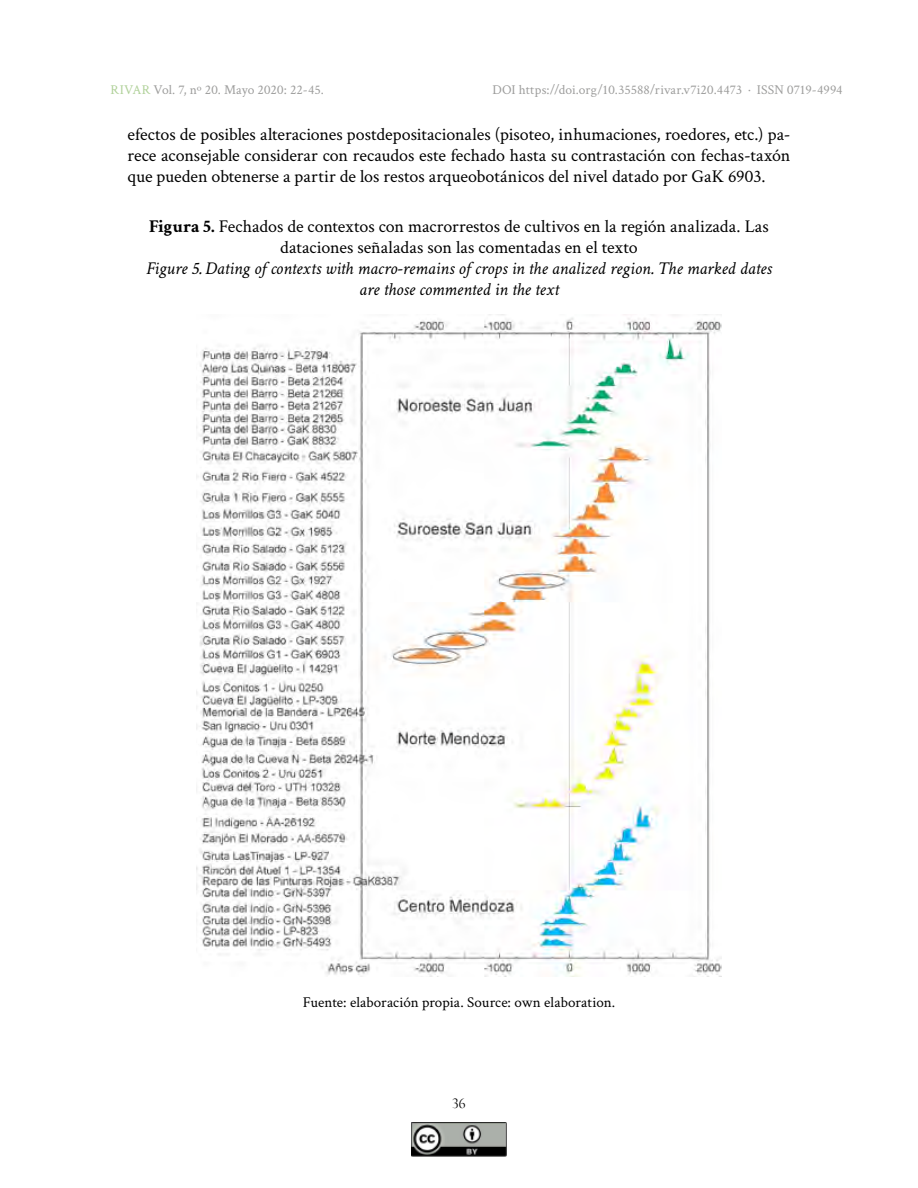
<style>
.page{position:relative;width:918px;height:1188px;background:#fff}
.page>*{position:absolute;margin:0;border:0;box-sizing:border-box;transform-origin:0 0}
.t1{font:18px/21px "Crimson Text";color:#000;text-align:justify}
.t2{font:italic 18px/21px "Crimson Text";letter-spacing:-.005em;color:#000;text-align:center}
.t3{font:15px "Crimson Text";letter-spacing:.005em;color:#000}
.t4{font:15px "Cormorant Infant";color:#000}
.t5{font:13.5px "Crimson Text";letter-spacing:.005em;color:#9d9d9c}
.s1{color:#b0d199}
.s2{font-weight:700}
</style>
<div class="page">
<img style="left:412px;top:1123px;width:94px;height:33px">
<img style="left:196px;top:317px;width:526px;height:659px">
<p class="t5" style="left:110px;top:81px;width:215px"><span class="s1">RIVAR</span> Vol. 7, nº 20. Mayo 2020: 22-45.</p>
<p class="t5" style="left:492px;top:81px;width:352px">DOI https://doi.org/10.35588/rivar.v7i20.4473 · ISSN 0719-4994</p>
<p class="t1" style="left:128px;top:123px;width:664px">efectos de posibles alteraciones postdepositacionales (pisoteo, inhumaciones, roedores, etc.) pa&shy;rece aconsejable considerar con recaudos este fechado hasta su contrastación con fechas-taxón que pueden obtenerse a partir de los restos arqueobotánicos del nivel datado por GaK 6903.</p>
<p class="t1" style="left:149px;top:214px;width:621px;line-height:21.6px;text-align:center"><span class="s2">Figura 5.</span> Fechados de contextos con macrorrestos de cultivos en la región analizada. Las dataciones señaladas son las comentadas en el texto</p>
<p class="t2" style="left:146px;top:258px;width:627px">Figure 5. Dating of contexts with macro-remains of crops in the analized region. The marked dates are those commented in the text</p>
<p class="t3" style="left:303px;top:992px;width:314px">Fuente: elaboración propia. Source: own elaboration.</p>
<p class="t4" style="left:452px;top:1094px;width:15px">36</p>
</div>
